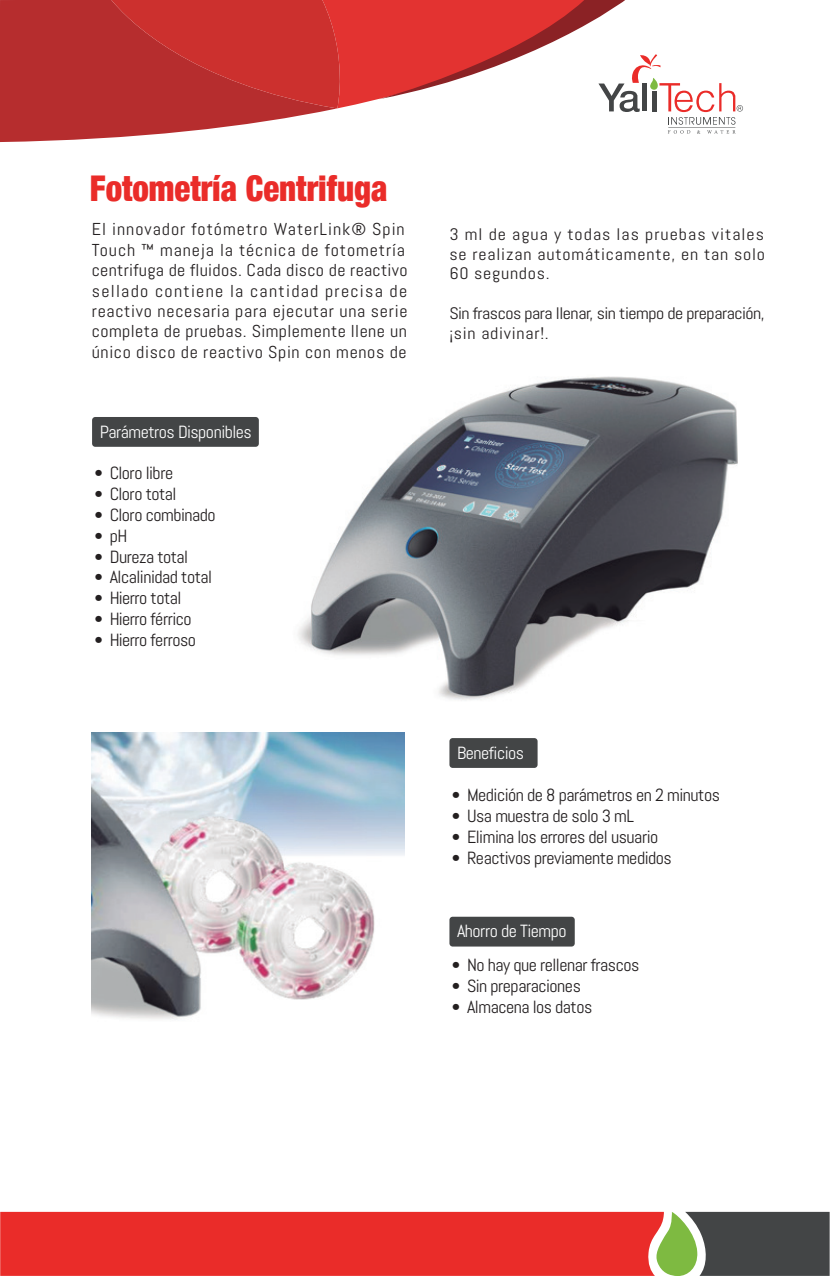
<style>
.page{position:relative;width:830px;height:1276px;background:#fff}
.page>*{position:absolute;margin:0;border:0;box-sizing:border-box;transform-origin:0 0}
.t1{font:900 condensed 35.55px "Helvetica Neue";color:#ea2c29;scale:.93 1}
.t2{font:17.55px "Abel";letter-spacing:-.025em;color:#231f20}
.t3{font:17.55px "Abel";letter-spacing:-.025em;color:#fff}
.t4{font:17.32px/20.5px "Abel";letter-spacing:.04em;color:#231f20;scale:1.04 1}
.t5{font:16.65px/19.8px "Abel";letter-spacing:.04em;color:#231f20;text-align:justify;scale:1.08 1}
.t6{font:16.65px/19.8px "Abel";letter-spacing:-.025em;color:#231f20;scale:1.08 1}
</style>
<div class="page">
<div style="left:0;top:1211px;width:654px;height:64px;background:#ea2c29"></div>
<svg style="left:654px;top:1211px;width:175px;height:65px;background:#636b59"></svg>
<div style="left:0;top:0;width:157px;height:142px;background:#b62d2e"></div>
<svg style="left:111px;top:0;width:631px;height:134px"></svg>
<div style="left:92px;top:417px;width:167px;height:30px;background:#434546;border-radius:3px"></div>
<img style="left:298px;top:376px;width:439px;height:325px">
<div style="left:449px;top:738px;width:88px;height:30px;background:#434546;border-radius:3px"></div>
<div style="left:449px;top:916px;width:125px;height:30px;background:#434546;border-radius:3px"></div>
<img style="left:92px;top:732px;width:312px;height:288px">
<h1 class="t1" style="left:90px;top:159px;width:321px">Fotometría Centrifuga</h1>
<p class="t4" style="left:92px;top:219px;width:305px">El innovador fotómetro WaterLink® Spin Touch ™ maneja la técnica de fotometría centrifuga de fluidos. Cada disco de reactivo sellado contiene la cantidad precisa de reactivo necesaria para ejecutar una serie completa de pruebas. Simplemente llene un único disco de reactivo Spin con menos de</p>
<p class="t5" style="left:449px;top:224px;width:294px">3 ml de agua y todas las pruebas vitales se realizan automáticamente, en tan solo 60 segundos.</p>
<p class="t6" style="left:449px;top:303px;width:293px">Sin frascos para llenar, sin tiempo de preparación, ¡sin adivinar!.</p>
<p class="t3" style="left:100px;top:420px;width:153px">Parámetros Disponibles</p>
<p class="t2" style="left:94px;top:462px;width:80px">• Cloro libre</p>
<p class="t2" style="left:94px;top:482px;width:84px">• Cloro total</p>
<p class="t2" style="left:94px;top:503px;width:123px">• Cloro combinado</p>
<p class="t2" style="left:94px;top:524px;width:34px">• pH</p>
<p class="t2" style="left:94px;top:545px;width:95px">• Dureza total</p>
<p class="t2" style="left:94px;top:566px;width:119px">• Alcalinidad total</p>
<p class="t2" style="left:94px;top:587px;width:88px">• Hierro total</p>
<p class="t2" style="left:94px;top:608px;width:99px">• Hierro férrico</p>
<p class="t2" style="left:94px;top:629px;width:103px">• Hierro ferroso</p>
<p class="t3" style="left:457px;top:741px;width:69px">Beneficios</p>
<p class="t2" style="left:451px;top:784px;width:269px">• Medición de 8 parámetros en 2 minutos</p>
<p class="t2" style="left:451px;top:805px;width:184px">• Usa muestra de solo 3 mL</p>
<p class="t2" style="left:451px;top:826px;width:208px">• Elimina los errores del usuario</p>
<p class="t2" style="left:451px;top:847px;width:221px">• Reactivos previamente medidos</p>
<p class="t3" style="left:457px;top:919px;width:111px">Ahorro de Tiempo</p>
<p class="t2" style="left:451px;top:954px;width:189px">• No hay que rellenar frascos</p>
<p class="t2" style="left:451px;top:975px;width:131px">• Sin preparaciones</p>
<p class="t2" style="left:451px;top:996px;width:142px">• Almacena los datos</p>
</div>
